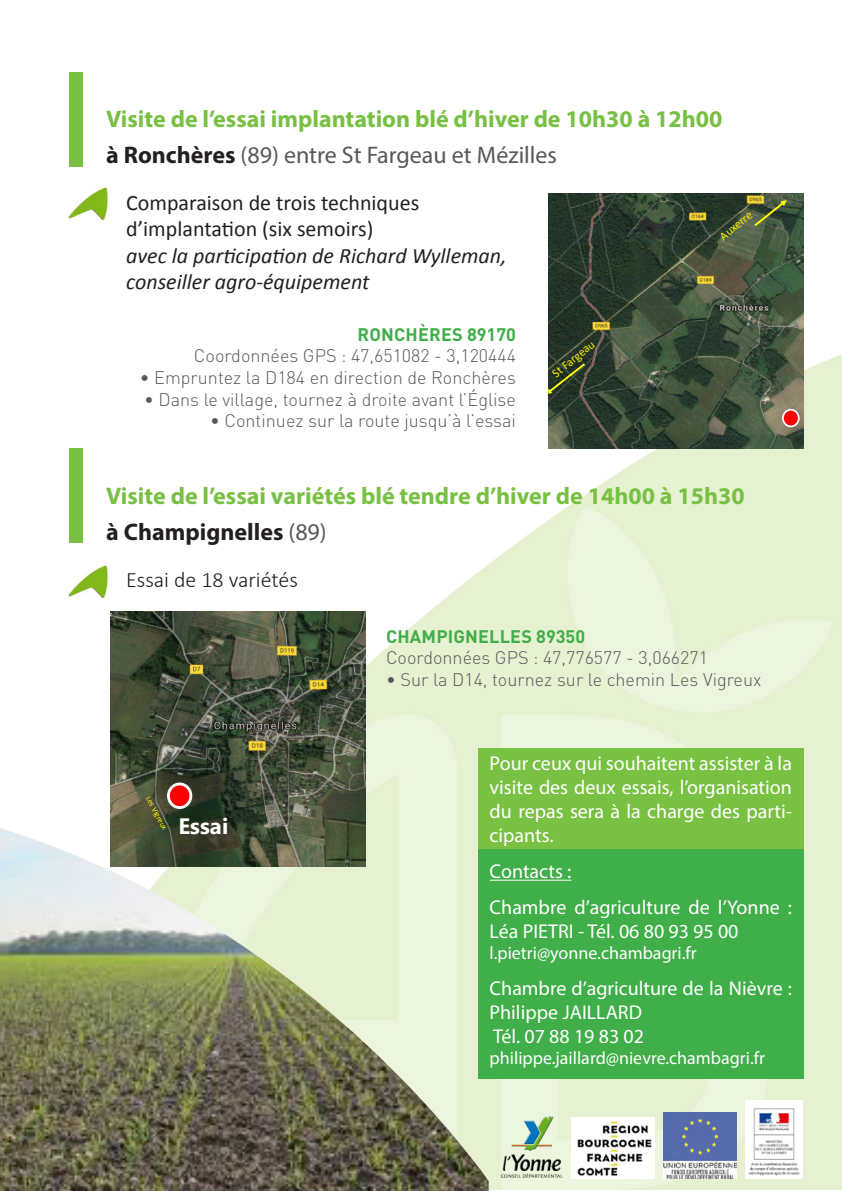
<style>
.page{position:relative;width:842px;height:1191px;background:#fff}
.page>*{position:absolute;margin:0;border:0;box-sizing:border-box;transform-origin:0 0}
.t1{font:700 24px "Myriad Pro";color:#77c042}
.t2{font:24px "Myriad Pro";color:#57585a}
.t3{font:700 24px "Myriad Pro";color:#231f20}
.t4{font:700 22.2px "Segoe UI";letter-spacing:.005em;color:#fff}
.t5{font:italic 22px "Calibri";color:#231f20}
.t6{font:22px "Calibri";color:#231f20}
.t7{font:300 22px "Calibri";color:#231f20}
.t8{font:20px/24px "Myriad Pro";color:#fff}
.t9{font:300 18px "DIN Pro";color:#57585a}
.t10{font:18px "Myriad Pro";color:#fff}
.t11{font:700 18px "DIN Pro";letter-spacing:.01em;color:#40ae49}
.t12{font:12px "Calibri";color:#fff101}
.t13{font:8px "Calibri";color:#fff101}
.s1{font-weight:700;color:#231f20}
.s2{font-weight:400;color:#57585a}
</style>
<div class="page">
<img style="left:69px;top:72px;width:772px;height:1118px">
<img style="left:68px;top:185px;width:45px;height:40px">
<img style="left:68px;top:563px;width:45px;height:39px">
<div style="left:478px;top:748px;width:325px;height:101px;background:#79c142"></div>
<div style="left:478px;top:849px;width:325px;height:229px;background:#40ae49"></div>
<hr style="left:490px;top:879px;width:81px;height:1px;background:#fff">
<img style="left:664px;top:1112px;width:72px;height:66px">
<img style="left:745px;top:1100px;width:57px;height:78px">
<img style="left:0;top:828px;width:489px;height:363px">
<div style="left:69px;top:72px;width:13px;height:94px;background:#77c042"></div>
<div style="left:69px;top:449px;width:13px;height:94px;background:#77c042"></div>
<img style="left:110px;top:611px;width:255px;height:255px">
<div style="left:168px;top:784px;width:23px;height:23px;background:#f00;border-radius:50%"></div>
<div style="left:167px;top:782px;width:25px;height:27px;border:3px solid #fff;border-radius:50%"></div>
<img style="left:548px;top:193px;width:255px;height:255px">
<svg style="left:752px;top:200px;width:35px;height:28px"></svg>
<svg style="left:548px;top:361px;width:39px;height:33px"></svg>
<div style="left:783px;top:410px;width:16px;height:16px;background:#f00;border-radius:50%"></div>
<div style="left:782px;top:409px;width:18px;height:18px;border:2px solid #fff;border-radius:50%"></div>
<img style="left:572px;top:1117px;width:82px;height:61px">
<img style="left:501px;top:1116px;width:61px;height:62px">
<p class="t1" style="left:106px;top:103px;width:618px">Visite de l’essai implantation blé d’hiver de 10h30 à 12h00</p>
<p class="t2" style="left:106px;top:140px;width:452px"><span class="s1">à Ronchères</span> (89) entre St Fargeau et Mézilles</p>
<p class="t6" style="left:126px;top:189px;width:295px">Comparaison de trois techniques</p>
<p class="t6" style="left:126px;top:215px;width:249px">d’implantation (six semoirs)</p>
<p class="t5" style="left:126px;top:240px;width:382px">avec la participation de Richard Wylleman,</p>
<p class="t5" style="left:126px;top:267px;width:245px">conseiller agro-équipement</p>
<p class="t11" style="left:357px;top:322px;width:160px">RONCHÈRES 89170</p>
<p class="t9" style="left:194px;top:344px;width:323px">Coordonnées GPS : 47,651082 - 3,120444</p>
<p class="t9" style="left:140px;top:365px;width:378px">• Empruntez la D184 en direction de Ronchères</p>
<p class="t9" style="left:144px;top:387px;width:373px">• Dans le village, tournez à droite avant l’Église</p>
<p class="t9" style="left:210px;top:408px;width:307px">• Continuez sur la route jusqu’à l’essai</p>
<p class="t12" style="left:549px;top:369px;width:52px;rotate:-39deg">St Fargeau</p>
<p class="t12" style="left:716px;top:231px;width:40px;rotate:-39deg">Auxerre</p>
<p class="t1" style="left:106px;top:480px;width:640px">Visite de l’essai variétés blé tendre d’hiver de 14h00 à 15h30</p>
<p class="t3" style="left:106px;top:516px;width:222px">à Champignelles <span class="s2">(89)</span></p>
<p class="t7" style="left:126px;top:565px;width:173px">Essai de 18 variétés</p>
<p class="t13" style="left:153px;top:794px;width:38px;rotate:62deg">Les Vigreux</p>
<p class="t4" style="left:178px;top:810px;width:51px">Essai</p>
<p class="t11" style="left:386px;top:624px;width:201px">CHAMPIGNELLES 89350</p>
<p class="t9" style="left:386px;top:645px;width:323px">Coordonnées GPS : 47,776577 - 3,066271</p>
<p class="t9" style="left:386px;top:667px;width:377px">• Sur la D14, tournez sur le chemin Les Vigreux</p>
<p class="t8" style="left:490px;top:751px;width:304px;text-align:justify">Pour ceux qui souhaitent assister à la visite des deux essais, l’organisation du repas sera à la charge des parti&shy;cipants.</p>
<p class="t8" style="left:490px;top:859px;width:83px">Contacts :</p>
<p class="t8" style="left:490px;top:894px;width:304px">Chambre d’agriculture de l’Yonne :<br>Léa PIETRI - Tél. 06 80 93 95 00</p>
<p class="t10" style="left:490px;top:942px;width:208px">l.pietri@yonne.chambagri.fr</p>
<p class="t8" style="left:490px;top:975px;width:304px">Chambre d’agriculture de la Nièvre :<br>Philippe JAILLARD</p>
<p class="t8" style="left:493px;top:1023px;width:152px">Tél. 07 88 19 83 02</p>
<p class="t10" style="left:490px;top:1047px;width:277px">philippe.jaillard@nievre.chambagri.fr</p>
</div>
